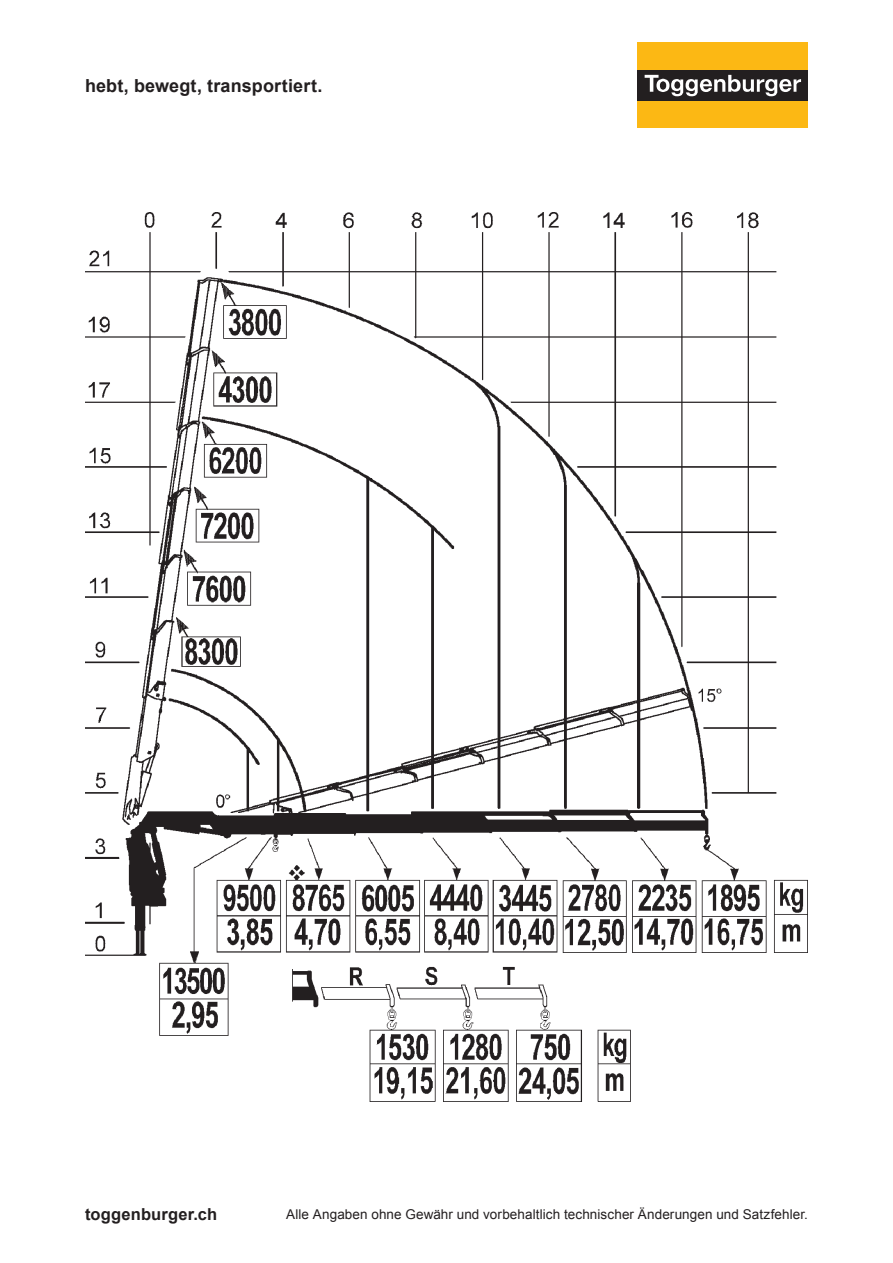
<style>
.page{position:relative;width:893px;height:1263px;background:#fff}
.page>*{position:absolute;margin:0;border:0;box-sizing:border-box;transform-origin:0 0}
.t1{font:700 18px "Arial";letter-spacing:.005em;color:#231f20}
.t2{font:700 16.5px "Arial";letter-spacing:.01em;color:#231f20}
.t3{font:13.5px "Arial";letter-spacing:.005em;color:#231f20}
</style>
<div class="page">
<div style="left:638px;top:43px;width:170px;height:85px;background:#fcb814"></div>
<div style="left:638px;top:70px;width:170px;height:30px;background:#231f20"></div>
<svg style="left:645px;top:75px;width:156px;height:21px"></svg>
<img style="left:85px;top:213px;width:723px;height:888px">
<h1 class="t1" style="left:85px;top:74px;width:239px">hebt, bewegt, transportiert.</h1>
<p class="t2" style="left:85px;top:1203px;width:134px">toggenburger.ch</p>
<p class="t3" style="left:286px;top:1205px;width:523px">Alle Angaben ohne Gewähr und vorbehaltlich technischer Änderungen und Satzfehler.</p>
</div>
